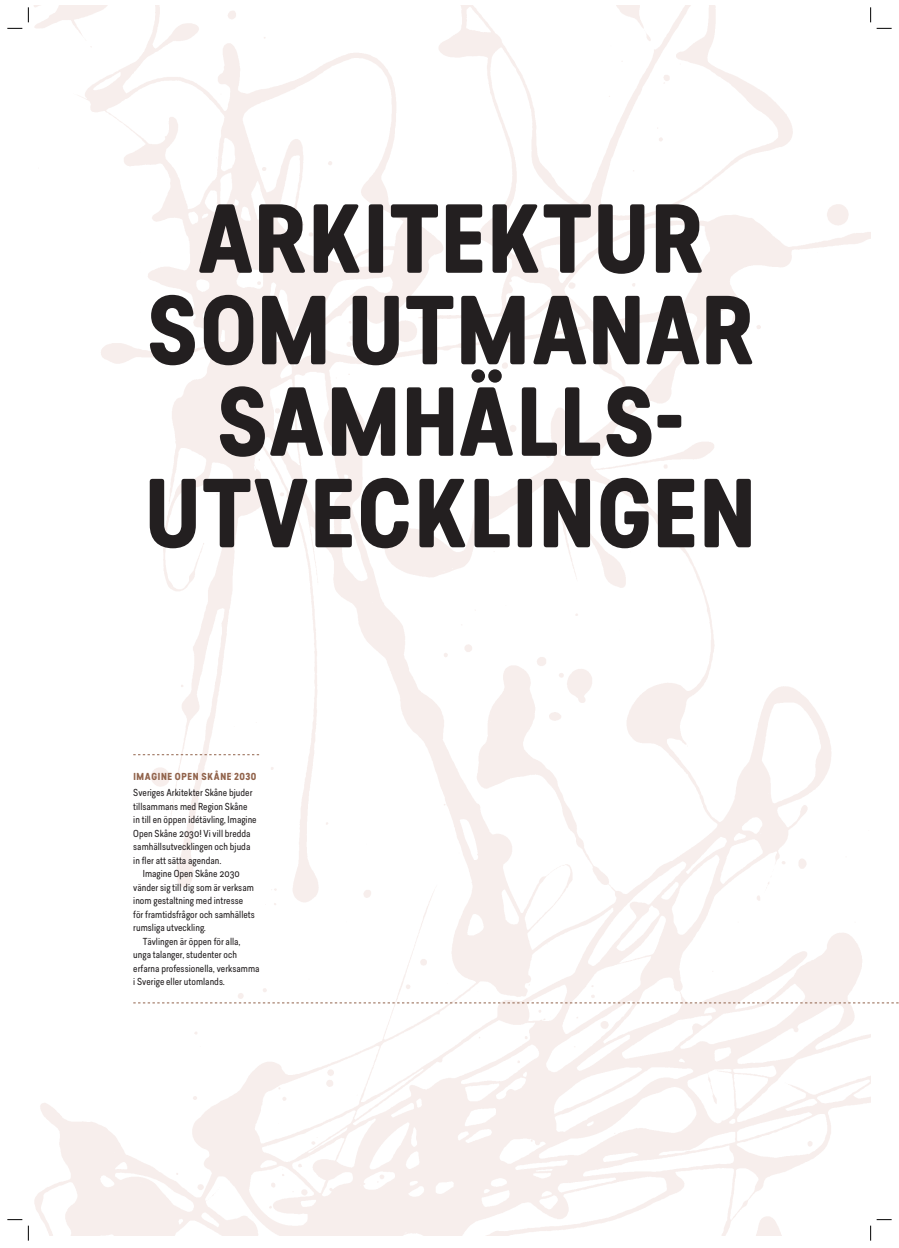
<style>
.page{position:relative;width:899px;height:1248px;background:#fff}
.page>*{position:absolute;margin:0;border:0;box-sizing:border-box;transform-origin:0 0}
.t1{font:700 91.4px/91.4px "Predige Rounded";letter-spacing:.02em;color:#231f20;text-align:center}
.t2{font:9.5px "Predige Rounded";color:#231f20}
.t3{font:700 9.5px "Predige Rounded";letter-spacing:.07em;color:#91634b}
</style>
<div class="page">
<svg style="left:133px;top:1002px;width:766px;height:1px"></svg>
<svg style="left:133px;top:754px;width:126px;height:1px"></svg>
<svg style="left:7px;top:28px;width:15px;height:1px"></svg>
<svg style="left:876px;top:28px;width:15px;height:1px"></svg>
<svg style="left:7px;top:1219px;width:15px;height:1px"></svg>
<svg style="left:28px;top:7px;width:1px;height:15px"></svg>
<svg style="left:28px;top:1225px;width:1px;height:15px"></svg>
<svg style="left:870px;top:7px;width:1px;height:15px"></svg>
<svg style="left:870px;top:1219px;width:21px;height:21px"></svg>
<h1 class="t1" style="left:145px;top:195px;width:612px">ARKITEKTUR<br>SOM UTMANAR<br>SAMHÄLLS-<br>UTVECKLINGEN</h1>
<p class="t3" style="left:133px;top:769px;width:124px">IMAGINE OPEN SKÅNE 2030</p>
<p class="t2" style="left:133px;top:786px;width:121px">Sveriges Arkitekter Skåne bjuder</p>
<p class="t2" style="left:133px;top:799px;width:116px">tillsammans med Region Skåne</p>
<p class="t2" style="left:133px;top:813px;width:125px">in till en öppen idétävling, Imagine</p>
<p class="t2" style="left:133px;top:826px;width:119px">Open Skåne 2030! Vi vill bredda</p>
<p class="t2" style="left:133px;top:840px;width:119px">samhällsutvecklingen och bjuda</p>
<p class="t2" style="left:133px;top:853px;width:90px">in fler att sätta agendan.</p>
<p class="t2" style="left:143px;top:867px;width:98px">Imagine Open Skåne 2030</p>
<p class="t2" style="left:133px;top:880px;width:122px">vänder sig till dig som är verksam</p>
<p class="t2" style="left:133px;top:894px;width:111px">inom gestaltning med intresse</p>
<p class="t2" style="left:133px;top:907px;width:123px">för framtidsfrågor och samhällets</p>
<p class="t2" style="left:133px;top:921px;width:74px">rumsliga utveckling.</p>
<p class="t2" style="left:143px;top:934px;width:99px">Tävlingen är öppen för alla,</p>
<p class="t2" style="left:133px;top:948px;width:105px">unga talanger, studenter och</p>
<p class="t2" style="left:133px;top:961px;width:128px">erfarna professionella, verksamma</p>
<p class="t2" style="left:133px;top:975px;width:93px">i Sverige eller utomlands.</p>
</div>
